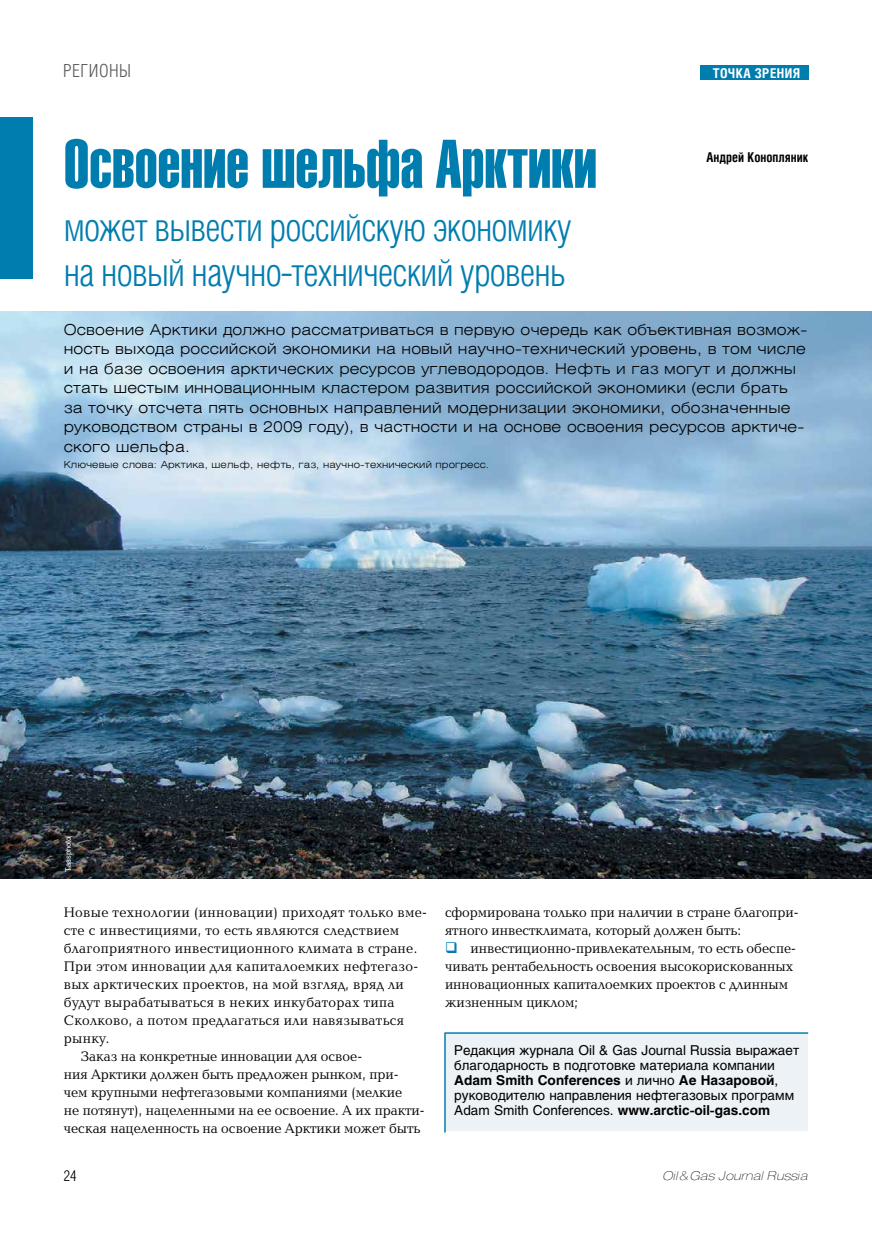
<style>
.page{position:relative;width:872px;height:1234px;background:#fff}
.page>*{position:absolute;margin:0;border:0;box-sizing:border-box;transform-origin:0 0}
.t1{font:67.5px "v Helios Extra Compressed EXTRA";color:#007daf}
.t2{font:300 39px/45px "v Helios Cond";letter-spacing:-.02em;color:#007daf}
.t3{font:300 18px "v Helios Cond";letter-spacing:.03em;color:#58595b}
.t4{font:300 15px/19.5px "v Helios Ext";letter-spacing:.01em;color:#000}
.t5{font:300 15px "v Helios Cond";color:#000}
.t6{font:14.25px/18px "Baltica";color:#000;scale:.95 1}
.t7{font:14.25px "Baltica";letter-spacing:.025em;color:#000;scale:.95 1}
.t8{font:13.5px/15px "v Helios";color:#000}
.t9{font:700 13.5px "v Helios Cond";color:#000;scale:.95 1}
.t10{font:700 13.5px "v Helios Cond";letter-spacing:.03em;color:#fff}
.t11{font:italic 100 12px "v Helios Ext";color:#000}
.t12{font:300 9.75px "v Helios Ext";letter-spacing:.01em;color:#000}
.t13{font:7.5px "v Helios";color:#fff}
.s1{color:#007daf}
.s2{font-weight:700}
</style>
<div class="page">
<div style="left:0;top:118px;width:33px;height:161px;background:#007daf"></div>
<div style="left:700px;top:65px;width:108px;height:15px;background:#007daf"></div>
<img style="left:0;top:311px;width:872px;height:567px">
<div style="left:445px;top:1032px;width:363px;height:99px;background:#edf2f7"></div>
<div style="left:444px;top:1032px;width:365px;height:100px;border:2px solid #fff"></div>
<hr style="left:444px;top:1032px;width:364px;height:1px;background:#007daf">
<hr style="left:444px;top:1032px;width:2px;height:100px;background:#007daf">
<p class="t3" style="left:63px;top:61px;width:70px">РЕГИОНЫ</p>
<p class="t10" style="left:712px;top:65px;width:89px">ТОЧКА ЗРЕНИЯ</p>
<h1 class="t1" style="left:64px;top:125px;width:534px">Освоение шельфа Арктики</h1>
<h2 class="t2" style="left:64px;top:205px;width:509px">может вывести российскую экономику на новый научно-технический уровень</h2>
<p class="t9" style="left:706px;top:149px;width:108px">Андрей Конопляник</p>
<p class="t4" style="left:64px;top:319px;width:745px">Освоение Арктики должно рассматриваться в первую очередь как объективная возмож&shy;ность выхода российской экономики на новый научно-технический уровень, в том числе и на базе освоения арктических ресурсов углеводородов. Нефть и газ могут и должны стать шестым инновационным кластером развития российской экономики (если брать за точку отсчета пять основных направлений модернизации экономики, обозначенные руководством страны в 2009 году), в частности и на основе освоения ресурсов арктиче&shy;ского шельфа.</p>
<p class="t12" style="left:64px;top:458px;width:427px">Ключевые слова: Арктика, шельф, нефть, газ, научно-технический прогресс.</p>
<p class="t13" style="left:64px;top:871px;width:37px;rotate:-90deg">Tassphoto</p>
<p class="t7" style="left:64px;top:902px;width:384px">Новые технологии (инновации) приходят только вме-</p>
<p class="t7" style="left:64px;top:920px;width:354px">сте с инвестициями, то есть являются следствием</p>
<p class="t7" style="left:64px;top:938px;width:373px">благоприятного инвестиционного климата в стране.</p>
<p class="t7" style="left:64px;top:956px;width:374px">При этом инновации для капиталоемких нефтегазо-</p>
<p class="t7" style="left:64px;top:974px;width:359px">вых арктических проектов, на мой взгляд, вряд ли</p>
<p class="t7" style="left:64px;top:992px;width:349px">будут вырабатываться в неких инкубаторах типа</p>
<p class="t7" style="left:64px;top:1010px;width:359px">Сколково, а потом предлагаться или навязываться</p>
<p class="t6" style="left:64px;top:1028px;width:49px">рынку.</p>
<p class="t6" style="left:81px;top:1046px;width:297px">Заказ на конкретные инновации для освое-</p>
<p class="t6" style="left:64px;top:1064px;width:354px">ния Арктики должен быть предложен рынком, при-</p>
<p class="t6" style="left:64px;top:1082px;width:358px">чем крупными нефтегазовыми компаниями (мелкие</p>
<p class="t6" style="left:64px;top:1100px;width:381px">не потянут), нацеленными на ее освоение. А их практи-</p>
<p class="t6" style="left:64px;top:1118px;width:377px">ческая нацеленность на освоение Арктики может быть</p>
<p class="t6" style="left:445px;top:903px;width:373px">сформирована только при наличии в стране благопри&shy;ятного инвестклимата, который должен быть:</p>
<p class="t6" style="left:445px;top:939px;width:371px"><span class="s1">❑</span> инвестиционно-привлекательным, то есть обеспе&shy;чивать рентабельность освоения высокорискованных инновационных капиталоемких проектов с длинным жизненным циклом;</p>
<p class="t8" style="left:454px;top:1042px;width:346px">Редакция журнала Oil &amp; Gas Journal Russia выражает благодарность в подготовке материала компании <span class="s2">Adam Smith Conferences</span> и лично <span class="s2">Ае Назаровой</span>, руководителю направления нефтегазовых программ Adam Smith Conferences. <span class="s2">www.arctic-oil-gas.com</span></p>
<p class="t5" style="left:64px;top:1167px;width:14px">24</p>
<p class="t11" style="left:663px;top:1167px;width:147px">Oil&amp;Gas Journal Russia</p>
</div>
